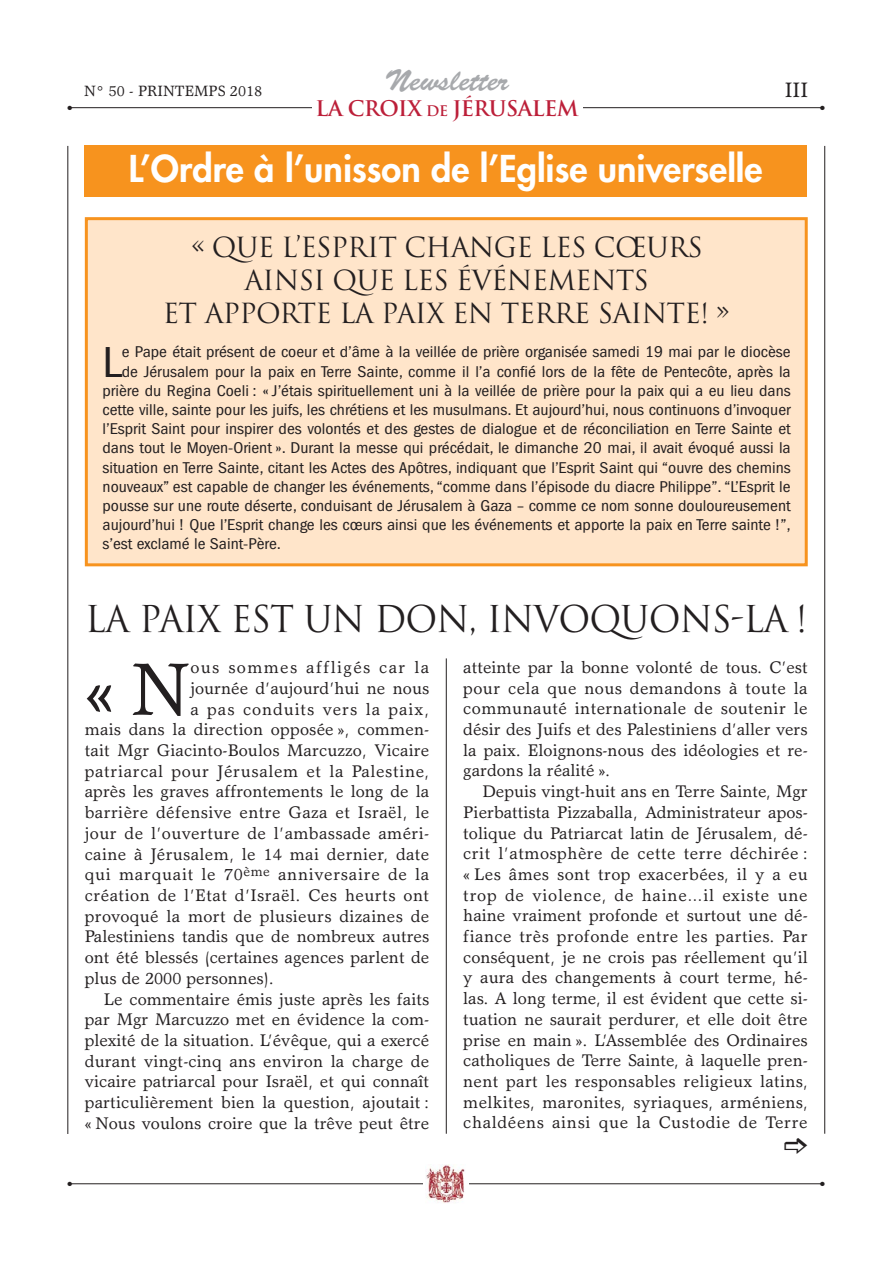
<style>
.page{position:relative;width:893px;height:1263px;background:#fff}
.page>*{position:absolute;margin:0;border:0;box-sizing:border-box;transform-origin:0 0}
.t1{font:74.55px "Garth Graphic";color:#231f20}
.t2{font:condensed 45px "Franklin Gothic";color:#231f20;scale:1.09 1}
.t3{font:800 36px "Futura";color:#fff}
.t4{font:36px "Trajan";letter-spacing:-.025em;color:#231f20}
.t5{font:30px "Brush Script";color:#a7a9ac}
.t6{font:27px/33px "Trajan";letter-spacing:-.025em;color:#231f20;text-align:center}
.t7{font:700 21px "Trajan";letter-spacing:-.025em;color:#bc1f39}
.t8{font:21px "Garth Graphic";color:#231f20}
.t9{font:16.95px/20.7px "Garth Graphic";letter-spacing:.005em;color:#231f20;text-align:justify}
.t10{font:16.95px "Garth Graphic";letter-spacing:.035em;color:#231f20}
.t11{font:16.95px "Garth Graphic";letter-spacing:.025em;color:#231f20}
.t12{font:16.95px "Garth Graphic";letter-spacing:.04em;color:#231f20}
.t13{font:16.95px "Garth Graphic";letter-spacing:.055em;color:#231f20}
.t14{font:16.95px "Garth Graphic";letter-spacing:.08em;color:#231f20}
.t15{font:condensed 16.2px "Franklin Gothic";color:#231f20;scale:1.09 1}
.t16{font:15px "Garth Graphic";color:#231f20}
.t17{font:6px "Zapf Dingbats";color:#231f20}
.s1{font-size:14.25px}
</style>
<div class="page">
<hr style="left:68px;top:146px;width:1px;height:988px;background:#231f20">
<hr style="left:824px;top:146px;width:1px;height:988px;background:#231f20">
<hr style="left:69px;top:1183px;width:754px;height:1px;background:#231f20">
<div style="left:423px;top:1164px;width:45px;height:41px;background:#fff"></div>
<img style="left:426px;top:1164px;width:39px;height:39px">
<hr style="left:446px;top:658px;width:1px;height:476px;background:#231f20">
<hr style="left:69px;top:107px;width:754px;height:1px;background:#231f20">
<div style="left:312px;top:101px;width:270px;height:23px;background:#fff"></div>
<div style="left:84px;top:146px;width:723px;height:51px;background:#f7931e"></div>
<div style="left:86px;top:219px;width:720px;height:346px;background:#ffe5ca"></div>
<div style="left:85px;top:217px;width:723px;height:349px;border:3px solid #f7931e"></div>
<h3 class="t5" style="left:385px;top:72px;width:125px">Newsletter</h3>
<p class="t7" style="left:315px;top:97px;width:265px">LA CROIX <span class="s1">DE</span> JÉRUSALEM</p>
<p class="t8" style="left:785px;top:82px;width:25px">III</p>
<p class="t16" style="left:84px;top:86px;width:179px">N° 50 - PRINTEMPS 2018</p>
<p class="t17" style="left:68px;top:105px;width:6px">●</p>
<p class="t17" style="left:820px;top:105px;width:6px">●</p>
<h3 class="t3" style="left:129px;top:151px;width:635px">L’Ordre à l’unisson de l’Eglise universelle</h3>
<h3 class="t6" style="left:163px;top:231px;width:569px">« QUE L’ESPRIT CHANGE LES CŒURS<br>AINSI QUE LES ÉVÉNEMENTS<br>ET APPORTE LA PAIX EN TERRE SAINTE! »</h3>
<h2 class="t2" style="left:103px;top:347px;width:19px">L</h2>
<p class="t15" style="left:122px;top:347px;width:615px">e Pape était présent de coeur et d’âme à la veillée de prière organisée samedi 19 mai par le diocèse</p>
<p class="t15" style="left:122px;top:366px;width:615px">de Jérusalem pour la paix en Terre Sainte, comme il l’a confié lors de la fête de Pentecôte, après la</p>
<p class="t15" style="left:103px;top:385px;width:633px">prière du Regina Coeli : « J’étais spirituellement uni à la veillée de prière pour la paix qui a eu lieu dans</p>
<p class="t15" style="left:103px;top:404px;width:633px">cette ville, sainte pour les juifs, les chrétiens et les musulmans. Et aujourd’hui, nous continuons d’invoquer</p>
<p class="t15" style="left:103px;top:423px;width:633px">l’Esprit Saint pour inspirer des volontés et des gestes de dialogue et de réconciliation en Terre Sainte et</p>
<p class="t15" style="left:103px;top:443px;width:633px">dans tout le Moyen-Orient ». Durant la messe qui précédait, le dimanche 20 mai, il avait évoqué aussi la</p>
<p class="t15" style="left:103px;top:462px;width:633px">situation en Terre Sainte, citant les Actes des Apôtres, indiquant que l’Esprit Saint qui “ouvre des chemins</p>
<p class="t15" style="left:103px;top:481px;width:633px">nouveaux” est capable de changer les événements, “comme dans l’épisode du diacre Philippe”. “L’Esprit le</p>
<p class="t15" style="left:103px;top:500px;width:633px">pousse sur une route déserte, conduisant de Jérusalem à Gaza – comme ce nom sonne douloureusement</p>
<p class="t15" style="left:103px;top:519px;width:633px">aujourd’hui ! Que l’Esprit change les cœurs ainsi que les événements et apporte la paix en Terre sainte !”,</p>
<p class="t15" style="left:103px;top:539px;width:165px">s’est exclamé le Saint-Père.</p>
<h3 class="t4" style="left:85px;top:599px;width:724px">LA PAIX EST UN DON, INVOQUONS-LA !</h3>
<h1 class="t1" style="left:85px;top:661px;width:107px">«N</h1>
<p class="t14" style="left:190px;top:661px;width:240px">ous sommes affligés car la</p>
<p class="t9" style="left:190px;top:680px;width:240px">journée d’aujourd’hui ne nous</p>
<p class="t13" style="left:190px;top:702px;width:240px">a pas conduits vers la paix,</p>
<p class="t9" style="left:85px;top:721px;width:346px">mais dans la direction opposée », commen-</p>
<p class="t9" style="left:85px;top:742px;width:346px">tait Mgr Giacinto-Boulos Marcuzzo, Vicaire</p>
<p class="t10" style="left:85px;top:765px;width:346px">patriarcal pour Jérusalem et la Palestine,</p>
<p class="t9" style="left:85px;top:783px;width:346px">après les graves affrontements le long de la</p>
<p class="t9" style="left:85px;top:804px;width:346px">barrière défensive entre Gaza et Israël, le</p>
<p class="t9" style="left:85px;top:824px;width:346px">jour de l’ouverture de l’ambassade améri-</p>
<p class="t9" style="left:85px;top:845px;width:346px">caine à Jérusalem, le 14 mai dernier, date</p>
<p class="t12" style="left:85px;top:868px;width:346px">qui marquait le 70<sup>ème</sup> anniversaire de la</p>
<p class="t11" style="left:85px;top:889px;width:346px">création de l’Etat d’Israël. Ces heurts ont</p>
<p class="t9" style="left:85px;top:907px;width:346px">provoqué la mort de plusieurs dizaines de</p>
<p class="t9" style="left:85px;top:928px;width:346px">Palestiniens tandis que de nombreux autres</p>
<p class="t9" style="left:85px;top:949px;width:346px">ont été blessés (certaines agences parlent de</p>
<p class="t9" style="left:85px;top:969px;width:190px">plus de 2000 personnes).</p>
<p class="t9" style="left:104px;top:990px;width:327px">Le commentaire émis juste après les faits</p>
<p class="t9" style="left:85px;top:1011px;width:346px">par Mgr Marcuzzo met en évidence la com-</p>
<p class="t9" style="left:85px;top:1031px;width:346px">plexité de la situation. L’évêque, qui a exercé</p>
<p class="t9" style="left:85px;top:1052px;width:346px">durant vingt-cinq ans environ la charge de</p>
<p class="t9" style="left:85px;top:1073px;width:346px">vicaire patriarcal pour Israël, et qui connaît</p>
<p class="t9" style="left:85px;top:1094px;width:346px">particulièrement bien la question, ajoutait :</p>
<p class="t9" style="left:85px;top:1114px;width:346px">« Nous voulons croire que la trêve peut être</p>
<p class="t9" style="left:463px;top:658px;width:346px">atteinte par la bonne volonté de tous. C’est pour cela que nous demandons à toute la communauté internationale de soutenir le désir des Juifs et des Palestiniens d’aller vers la paix. Eloignons-nous des idéologies et re&shy;gardons la réalité ».</p>
<p class="t9" style="left:463px;top:783px;width:346px;text-indent:19px">Depuis vingt-huit ans en Terre Sainte, Mgr Pierbattista Pizzaballa, Administrateur apos&shy;tolique du Patriarcat latin de Jérusalem, dé&shy;crit l’atmosphère de cette terre déchirée : « Les âmes sont trop exacerbées, il y a eu trop de violence, de haine…il existe une haine vraiment profonde et surtout une dé&shy;fiance très profonde entre les parties. Par conséquent, je ne crois pas réellement qu’il y aura des changements à court terme, hé&shy;las. A long terme, il est évident que cette si&shy;tuation ne saurait perdurer, et elle doit être prise en main ». L’Assemblée des Ordinaires catholiques de Terre Sainte, à laquelle pren&shy;nent part les responsables religieux latins, melkites, maronites, syriaques, arméniens, chaldéens ainsi que la Custodie de Terre</p>
<p class="t17" style="left:68px;top:1181px;width:6px">●</p>
<p class="t17" style="left:820px;top:1181px;width:6px">●</p>
</div>
